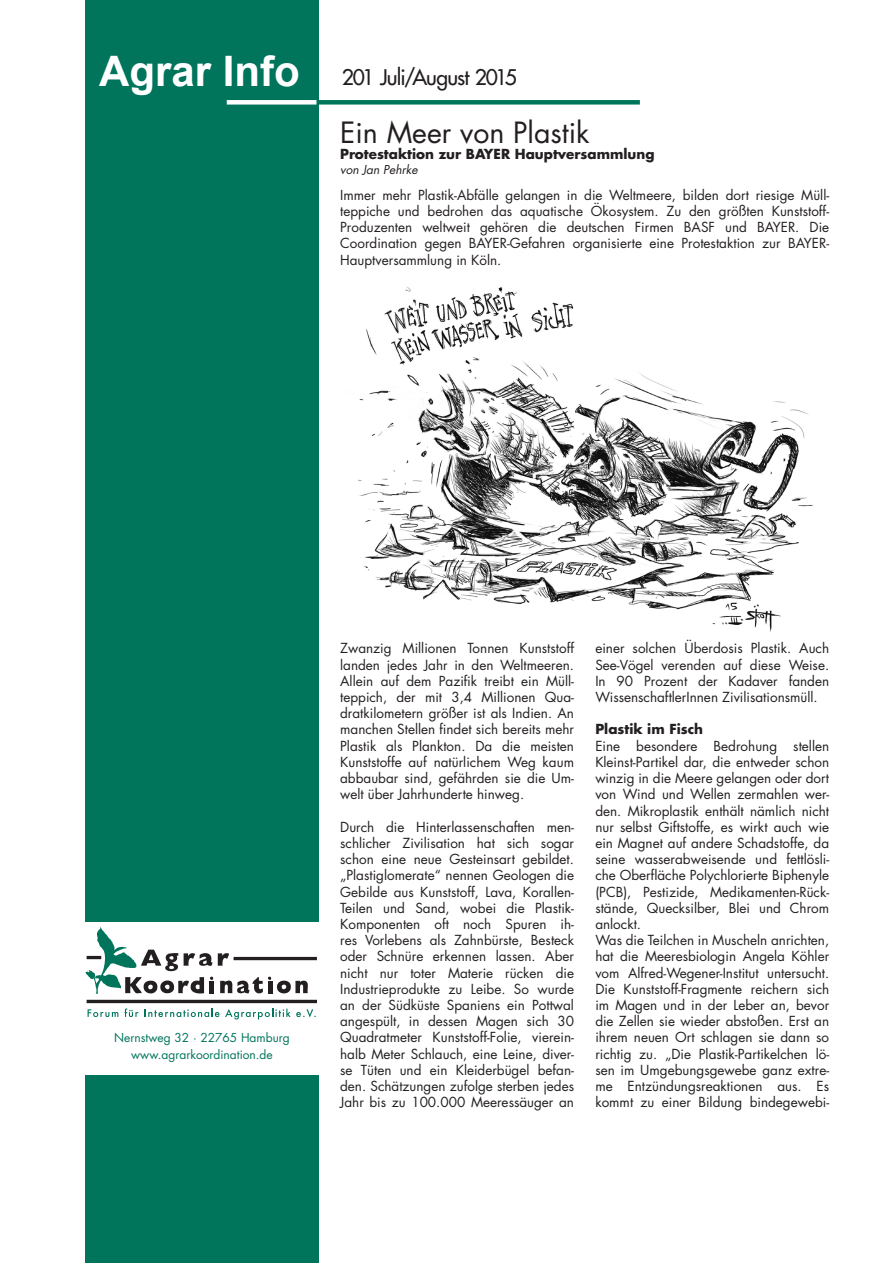
<style>
.page{position:relative;width:893px;height:1263px;background:#fff}
.page>*{position:absolute;margin:0;border:0;box-sizing:border-box;transform-origin:0 0}
.t1{font:700 42px "Arial";color:#fff}
.t2{font:28.5px "Futura";color:#231f20}
.t3{font:21px "Futura";letter-spacing:-.045em;color:#231f20}
.t4{font:13.5px/16.2px "Futura";color:#231f20;text-align:justify}
.t5{font:700 13.5px "Futura";color:#231f20}
.t6{font:12px/16.2px "Futura";color:#01745c;text-align:center}
.t7{font:italic 12px "Futura";color:#231f20}
</style>
<div class="page">
<img style="left:358px;top:286px;width:456px;height:345px">
<div style="left:85px;top:0;width:234px;height:923px;background:#01745c"></div>
<div style="left:311px;top:100px;width:329px;height:5px;background:#01745c"></div>
<div style="left:227px;top:100px;width:89px;height:5px;background:#fff"></div>
<svg style="left:86px;top:926px;width:231px;height:93px"></svg>
<div style="left:85px;top:1075px;width:234px;height:188px;background:#01745c"></div>
<h1 class="t1" style="left:99px;top:44px;width:202px">Agrar Info</h1>
<h3 class="t3" style="left:342px;top:63px;width:177px">201 Juli/August 2015</h3>
<h2 class="t2" style="left:340px;top:113px;width:251px">Ein Meer von Plastik</h2>
<p class="t5" style="left:340px;top:145px;width:316px">Protestaktion zur BAYER Hauptversammlung</p>
<p class="t7" style="left:340px;top:161px;width:79px">von Jan Pehrke</p>
<p class="t4" style="left:340px;top:187px;width:491px">Immer mehr Plastik-Abfälle gelangen in die Weltmeere, bilden dort riesige Müll&shy;teppiche und bedrohen das aquatische Ökosystem. Zu den größten Kunststoff-Produzenten weltweit gehören die deutschen Firmen BASF und BAYER. Die Coordination gegen BAYER-Gefahren organisierte eine Protestaktion zur BAYER-Hauptversammlung in Köln.</p>
<p class="t6" style="left:114px;top:1030px;width:177px">Nernstweg 32 · 22765 Hamburg www.agrarkoordination.de</p>
<p class="t4" style="left:340px;top:640px;width:235px">Zwanzig Millionen Tonnen Kunststoff landen jedes Jahr in den Weltmeeren.<br>Allein auf dem Pazifik treibt ein Müll&shy;teppich, der mit 3,4 Millionen Qua&shy;dratkilometern größer ist als Indien. An manchen Stellen findet sich bereits mehr Plastik als Plankton. Da die meisten Kunststoffe auf natürlichem Weg kaum abbaubar sind, gefährden sie die Um&shy;welt über Jahrhunderte hinweg.</p>
<p class="t4" style="left:340px;top:818px;width:235px">Durch die Hinterlassenschaften men&shy;schlicher Zivilisation hat sich sogar schon eine neue Gesteinsart gebildet. „Plastiglomerate“ nennen Geologen die Gebilde aus Kunststoff, Lava, Korallen-Teilen und Sand, wobei die Plastik-Komponenten oft noch Spuren ih&shy;res Vorlebens als Zahnbürste, Besteck oder Schnüre erkennen lassen. Aber nicht nur toter Materie rücken die Industrieprodukte zu Leibe. So wurde an der Südküste Spaniens ein Pottwal angespült, in dessen Magen sich 30<br>Quadratmeter Kunststoff-Folie, vierein&shy;halb Meter Schlauch, eine Leine, diver&shy;se Tüten und ein Kleiderbügel befan&shy;den. Schätzungen zufolge sterben jedes Jahr bis zu 100.000 Meeressäuger an</p>
<p class="t4" style="left:595px;top:640px;width:235px">einer solchen Überdosis Plastik. Auch See-Vögel verenden auf diese Weise.<br>In 90 Prozent der Kadaver fanden WissenschaftlerInnen Zivilisationsmüll.</p>
<p class="t5" style="left:595px;top:720px;width:109px">Plastik im Fisch</p>
<p class="t4" style="left:595px;top:737px;width:235px;text-align:left">Eine besondere Bedrohung stellen Kleinst-Partikel dar, die entweder schon winzig in die Meere gelangen oder dort von Wind und Wellen zermahlen wer&shy;den. Mikroplastik enthält nämlich nicht nur selbst Giftstoffe, es wirkt auch wie ein Magnet auf andere Schadstoffe, da seine wasserabweisende und fettlösli&shy;che Oberfläche Polychlorierte Biphenyle (PCB), Pestizide, Medikamenten-Rück&shy;stände, Quecksilber, Blei und Chrom anlockt.<br>Was die Teilchen in Muscheln anrichten, hat die Meeresbiologin Angela Köhler vom Alfred-Wegener-Institut untersucht.<br>Die Kunststoff-Fragmente reichern sich im Magen und in der Leber an, bevor die Zellen sie wieder abstoßen. Erst an ihrem neuen Ort schlagen sie dann so richtig zu. „Die Plastik-Partikelchen lö&shy;sen im Umgebungsgewebe ganz extre&shy;me Entzündungsreaktionen aus. Es kommt zu einer Bildung bindegewebi-</p>
</div>
